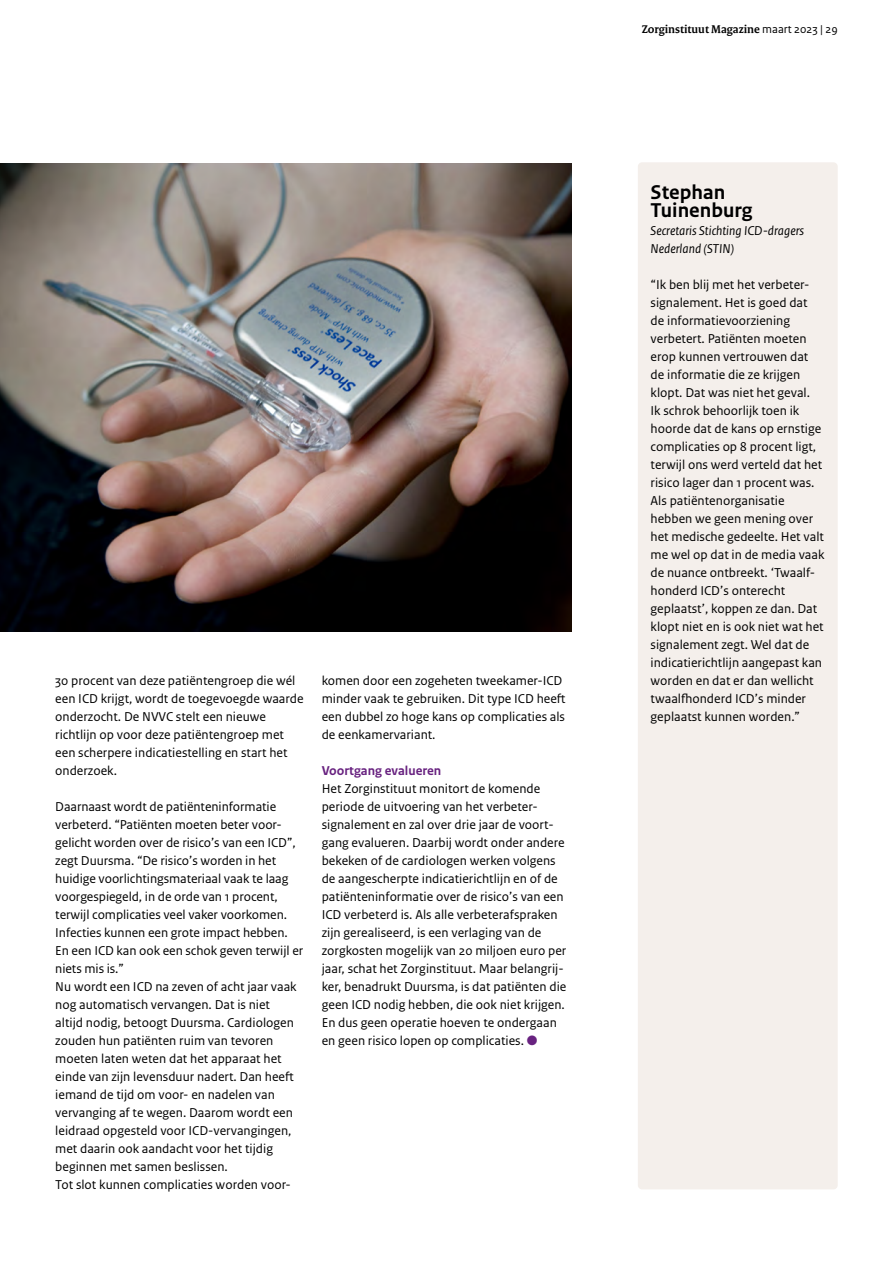
<style>
.page{position:relative;width:893px;height:1263px;background:#fff}
.page>*{position:absolute;margin:0;border:0;box-sizing:border-box;transform-origin:0 0}
.t1{font:700 21px/18px "Rijksoverheid Sans Text";color:#000}
.t2{font:13.5px/18px "Rijksoverheid Sans Text";color:#000}
.t3{font:italic 13.5px/18px "Rijksoverheid Sans Text";color:#000}
.t4{font:700 13.5px "Rijksoverheid Sans Text";color:#682280}
.t5{font:700 12px "Rijksoverheid Serif";color:#000}
.s1{color:#682280}
.s2{font-family:"Rijksoverheid Sans Text";font-weight:400}
</style>
<div class="page">
<div style="left:638px;top:162px;width:200px;height:1027px;background:#f4efeb;border-radius:4px"></div>
<img style="left:0;top:163px;width:571px;height:468px">
<p class="t2" style="left:55px;top:672px;width:250px">30 procent van deze patiëntengroep die wél een ICD krijgt, wordt de toegevoegde waarde onderzocht. De NVVC stelt een nieuwe richtlijn op voor deze patiëntengroep met een scherpere indicatiestelling en start het onderzoek.</p>
<p class="t2" style="left:55px;top:798px;width:249px">Daarnaast wordt de patiënteninformatie verbeterd. “Patiënten moeten beter voor&shy;gelicht worden over de risico’s van een ICD”, zegt Duursma. “De risico’s worden in het huidige voorlichtingsmateriaal vaak te laag voorgespiegeld, in de orde van 1 procent, terwijl complicaties veel vaker voorkomen.<br>Infecties kunnen een grote impact hebben.<br>En een ICD kan ook een schok geven terwijl er niets mis is.”<br>Nu wordt een ICD na zeven of acht jaar vaak nog automatisch vervangen. Dat is niet<br>altijd nodig, betoogt Duursma. Cardiologen zouden hun patiënten ruim van tevoren moeten laten weten dat het apparaat het einde van zijn levensduur nadert. Dan heeft iemand de tijd om voor- en nadelen van vervanging af te wegen. Daarom wordt een leidraad opgesteld voor ICD-vervangingen, met daarin ook aandacht voor het tijdig beginnen met samen beslissen.<br>Tot slot kunnen complicaties worden voor-</p>
<p class="t2" style="left:322px;top:672px;width:245px">komen door een zogeheten tweekamer-ICD minder vaak te gebruiken. Dit type ICD heeft een dubbel zo hoge kans op complicaties als de eenkamervariant.</p>
<p class="t4" style="left:322px;top:763px;width:121px">Voortgang evalueren</p>
<p class="t2" style="left:322px;top:780px;width:246px">Het Zorginstituut monitort de komende periode de uitvoering van het verbeter&shy;signalement en zal over drie jaar de voort&shy;gang evalueren. Daarbij wordt onder andere bekeken of de cardiologen werken volgens de aangescherpte indicatierichtlijn en of de patiënteninformatie over de risico’s van een ICD verbeterd is. Als alle verbeterafspraken zijn gerealiseerd, is een verlaging van de zorgkosten mogelijk van 20 miljoen euro per jaar, schat het Zorginstituut. Maar belangrij&shy;ker, benadrukt Duursma, is dat patiënten die geen ICD nodig hebben, die ook niet krijgen.<br>En dus geen operatie hoeven te ondergaan en geen risico lopen op complicaties. <span class="s1">●</span></p>
<p class="t5" style="left:642px;top:22px;width:197px">Zorginstituut Magazine <span class="s2">maart 2023 | 29</span></p>
<h1 class="t1" style="left:651px;top:184px;width:103px">Stephan<br>Tuinenburg</h1>
<p class="t3" style="left:651px;top:222px;width:155px">Secretaris Stichting ICD-dragers<br>Nederland (STIN)</p>
<p class="t2" style="left:651px;top:276px;width:175px">“Ik ben blij met het verbeter&shy;signalement. Het is goed dat de informatievoorziening verbetert. Patiënten moeten erop kunnen vertrouwen dat de informatie die ze krijgen klopt. Dat was niet het geval.<br>Ik schrok behoorlijk toen ik hoorde dat de kans op ernstige complicaties op 8 procent ligt, terwijl ons werd verteld dat het risico lager dan 1 procent was.<br>Als patiëntenorganisatie hebben we geen mening over het medische gedeelte. Het valt me wel op dat in de media vaak de nuance ontbreekt. ‘Twaalf&shy;honderd ICD’s onterecht geplaatst’, koppen ze dan. Dat klopt niet en is ook niet wat het signalement zegt. Wel dat de indicatierichtlijn aangepast kan worden en dat er dan wellicht twaalfhonderd ICD’s minder geplaatst kunnen worden.”</p>
</div>
